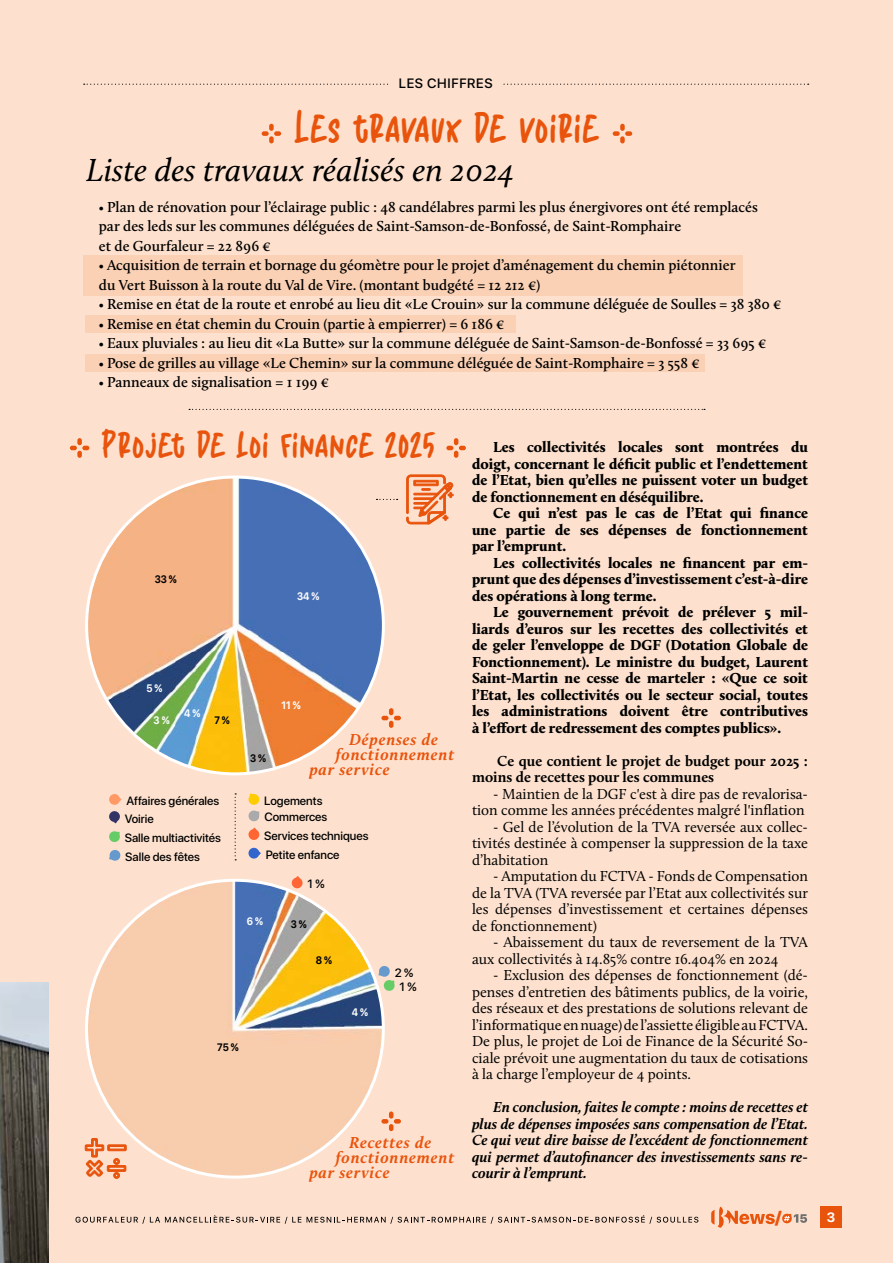
<style>
.page{position:relative;width:893px;height:1263px;background:#fde1ce}
.page>*{position:absolute;margin:0;border:0;box-sizing:border-box;transform-origin:0 0}
.t1{font:40.5px "Sans Anger";letter-spacing:.05em;color:#e9540d}
.t2{font:36px "Sans Anger";letter-spacing:.05em;color:#e9540d}
.t3{font:italic 33px "Calluna";color:#000}
.t4{font:800 17.25px "SF Pro Display";color:#e9540d}
.t5{font:italic 700 16.5px "Calluna";letter-spacing:.05em;color:#e9540d}
.t6{font:15px/16.5px "Calluna";color:#000;text-align:justify}
.t7{font:900 15px/16.5px "Calluna";color:#000;text-align:justify}
.t8{font:600 15px/19.5px "Calluna";color:#000}
.t9{font:italic 700 15px/16.5px "Calluna";color:#000;text-align:justify}
.t10{font:700 15px/16.5px "Calluna";color:#000}
.t11{font:500 13.5px "SF Pro Display";letter-spacing:.05em;color:#000}
.t12{font:700 13.5px "SF Pro Display";color:#fff}
.t13{font:500 12px/18.6px "SF Pro Display";color:#000}
.t14{font:700 10.8px "SF Pro Display";color:#fff;scale:.9 1}
.t15{font:700 10.8px "SF Pro Display";color:#000;scale:.9 1}
.s1{font-weight:400;font-size:13.5px}
</style>
<div class="page">
<svg style="left:84px;top:84px;width:725px;height:1px"></svg>
<div style="left:389px;top:75px;width:113px;height:37px;background:#fde1ce"></div>
<div style="left:820px;top:1207px;width:22px;height:21px;background:#e9540d"></div>
<svg style="left:75px;top:1215px;width:226px;height:9px"></svg>
<svg style="left:307px;top:1215px;width:391px;height:9px"></svg>
<svg style="left:262px;top:124px;width:19px;height:19px"></svg>
<svg style="left:613px;top:124px;width:19px;height:19px"></svg>
<div style="left:83px;top:256px;width:660px;height:40px;background:#fbd1b5"></div>
<div style="left:85px;top:315px;width:431px;height:18px;background:#fbd1b5"></div>
<div style="left:85px;top:355px;width:620px;height:17px;background:#fbd1b5"></div>
<svg style="left:85px;top:1138px;width:42px;height:41px"></svg>
<svg style="left:406px;top:474px;width:48px;height:51px"></svg>
<svg style="left:376px;top:499px;width:22px;height:1px"></svg>
<svg style="left:70px;top:438px;width:19px;height:20px"></svg>
<svg style="left:446px;top:438px;width:20px;height:20px"></svg>
<svg style="left:189px;top:409px;width:516px;height:1px"></svg>
<svg style="left:109px;top:794px;width:13px;height:11px"></svg>
<svg style="left:109px;top:811px;width:11px;height:12px"></svg>
<svg style="left:109px;top:831px;width:11px;height:11px"></svg>
<svg style="left:109px;top:850px;width:12px;height:11px"></svg>
<svg style="left:248px;top:793px;width:12px;height:47px"></svg>
<svg style="left:248px;top:848px;width:13px;height:11px"></svg>
<svg style="left:235px;top:793px;width:1px;height:67px"></svg>
<img style="left:87px;top:477px;width:296px;height:297px;border-radius:148px">
<img style="left:87px;top:880px;width:296px;height:297px;border-radius:148px">
<svg style="left:378px;top:966px;width:17px;height:25px"></svg>
<svg style="left:291px;top:876px;width:12px;height:12px"></svg>
<svg style="left:381px;top:1111px;width:20px;height:20px"></svg>
<svg style="left:381px;top:708px;width:20px;height:20px"></svg>
<svg style="left:782px;top:1213px;width:25px;height:11px"></svg>
<svg style="left:711px;top:1207px;width:64px;height:21px"></svg>
<img style="left:0;top:982px;width:48px;height:281px">
<p class="t11" style="left:399px;top:74px;width:95px">LES CHIFFRES</p>
<h1 class="t1" style="left:295px;top:103px;width:305px">Les travaux de voirie</h1>
<h3 class="t3" style="left:86px;top:150px;width:430px">Liste des travaux réalisés en 2024</h3>
<p class="t8" style="left:99px;top:197px;width:661px"><span class="s1">•</span> Plan de rénovation pour l’éclairage public : 48 candélabres parmi les plus énergivores ont été remplacés par des leds sur les communes déléguées de Saint-Samson-de-Bonfossé, de Saint-Romphaire<br>et de Gourfaleur = 22 896 €</p>
<p class="t8" style="left:99px;top:255px;width:638px"><span class="s1">•</span> Acquisition de terrain et bornage du géomètre pour le projet d’aménagement du chemin piétonnier du Vert Buisson à la route du Val de Vire. (montant budgété = 12 212 €)</p>
<p class="t8" style="left:99px;top:294px;width:684px"><span class="s1">•</span> Remise en état de la route et enrobé au lieu dit «Le Crouin» sur la commune déléguée de Soulles = 38 380 €</p>
<p class="t8" style="left:99px;top:314px;width:407px"><span class="s1">•</span> Remise en état chemin du Crouin (partie à empierrer) = 6 186 €</p>
<p class="t8" style="left:99px;top:333px;width:669px"><span class="s1">•</span> Eaux pluviales : au lieu dit «La Butte» sur la commune déléguée de Saint-Samson-de-Bonfossé = 33 695 €</p>
<p class="t8" style="left:99px;top:353px;width:602px"><span class="s1">•</span> Pose de grilles au village «Le Chemin» sur la commune déléguée de Saint-Romphaire = 3 558 €</p>
<p class="t8" style="left:99px;top:372px;width:232px"><span class="s1">•</span> Panneaux de signalisation = 1 199 €</p>
<h2 class="t2" style="left:102px;top:422px;width:333px">Projet de loi finance 2025</h2>
<p class="t15" style="left:155px;top:573px;width:26px">33 %</p>
<p class="t14" style="left:297px;top:589px;width:26px">34 %</p>
<p class="t14" style="left:147px;top:682px;width:19px">5 %</p>
<p class="t14" style="left:184px;top:707px;width:19px">4 %</p>
<p class="t14" style="left:154px;top:714px;width:19px">3 %</p>
<p class="t15" style="left:214px;top:714px;width:19px">7 %</p>
<p class="t15" style="left:250px;top:752px;width:19px">3 %</p>
<p class="t14" style="left:282px;top:699px;width:23px">11 %</p>
<p class="t5" style="left:349px;top:729px;width:90px">Dépenses de</p>
<p class="t5" style="left:336px;top:744px;width:120px">fonctionnement</p>
<p class="t5" style="left:309px;top:759px;width:82px">par service</p>
<p class="t13" style="left:125px;top:792px;width:98px">Affaires générales<br>Voirie<br>Salle multiactivités<br>Salle des fêtes</p>
<p class="t13" style="left:264px;top:793px;width:65px;line-height:16.5px">Logements<br>Commerces</p>
<p class="t13" style="left:264px;top:827px;width:106px">Services techniques<br>Petite enfance</p>
<p class="t14" style="left:247px;top:914px;width:19px">6 %</p>
<p class="t15" style="left:217px;top:1041px;width:25px">75 %</p>
<p class="t13" style="left:307px;top:875px;width:19px">1 %</p>
<p class="t15" style="left:291px;top:918px;width:19px">3 %</p>
<p class="t15" style="left:316px;top:954px;width:19px">8 %</p>
<p class="t14" style="left:352px;top:1005px;width:19px">4 %</p>
<p class="t13" style="left:395px;top:966px;width:23px;line-height:14.1px;text-align:center">2 %<br>1 %</p>
<p class="t5" style="left:349px;top:1132px;width:84px">Recettes de</p>
<p class="t5" style="left:336px;top:1147px;width:120px">fonctionnement</p>
<p class="t5" style="left:309px;top:1162px;width:82px">par service</p>
<p class="t7" style="left:472px;top:439px;width:338px;text-indent:21px">Les collectivités locales sont montrées du doigt, concernant le déficit public et l’endettement de l’Etat, bien qu’elles ne puissent voter un budget de fonctionnement en déséquilibre.</p>
<p class="t7" style="left:472px;top:505px;width:338px;text-indent:21px">Ce qui n’est pas le cas de l’Etat qui finance une partie de ses dépenses de fonctionnement par l’emprunt.</p>
<p class="t7" style="left:472px;top:554px;width:338px;text-indent:21px">Les collectivités locales ne financent par em&shy;prunt que des dépenses d’investissement c’est-à-dire des opérations à long terme.</p>
<p class="t7" style="left:472px;top:604px;width:338px;text-indent:21px">Le gouvernement prévoit de prélever 5 mil&shy;liards d’euros sur les recettes des collectivités et de geler l’enveloppe de DGF (Dotation Globale de Fonctionnement). Le ministre du budget, Laurent Saint-Martin ne cesse de marteler : «Que ce soit l’Etat, les collectivités ou le secteur social, toutes les administrations doivent être contributives à l’effort de redressement des comptes publics».</p>
<p class="t10" style="left:472px;top:752px;width:338px;text-indent:25px">Ce que contient le projet de budget pour 2025 : moins de recettes pour les communes</p>
<p class="t6" style="left:472px;top:785px;width:338px;text-align:right">- Maintien de la DGF c'est à dire pas de revalorisa&shy;tion comme les années précédentes malgré l'inflation</p>
<p class="t6" style="left:472px;top:818px;width:338px;text-indent:21px">- Gel de l’évolution de la TVA reversée aux collec&shy;tivités destinée à compenser la suppression de la taxe d’habitation</p>
<p class="t6" style="left:472px;top:868px;width:338px;text-indent:21px">- Amputation du FCTVA - Fonds de Compensation de la TVA (TVA reversée par l’Etat aux collectivités sur les dépenses d’investissement et certaines dépenses de fonctionnement)</p>
<p class="t6" style="left:472px;top:934px;width:337px;text-indent:21px">- Abaissement du taux de reversement de la TVA aux collectivités à 14.85% contre 16.404% en 2024</p>
<p class="t6" style="left:472px;top:967px;width:338px;text-indent:21px">- Exclusion des dépenses de fonctionnement (dé&shy;penses d’entretien des bâtiments publics, de la voirie, des réseaux et des prestations de solutions relevant de l’informatique en nuage) de l’assiette éligible au FCTVA.<br>De plus, le projet de Loi de Finance de la Sécurité So&shy;ciale prévoit une augmentation du taux de cotisations à la charge l’employeur de 4 points.</p>
<p class="t9" style="left:472px;top:1099px;width:338px;text-indent:21px">En conclusion, faites le compte : moins de recettes et plus de dépenses imposées sans compensation de l’Etat.<br>Ce qui veut dire baisse de l’excédent de fonctionnement qui permet d’autofinancer des investissements sans re&shy;courir à l’emprunt.</p>
<p class="t4" style="left:775px;top:1207px;width:9px">/</p>
<p class="t12" style="left:827px;top:1209px;width:10px">3</p>
</div>
